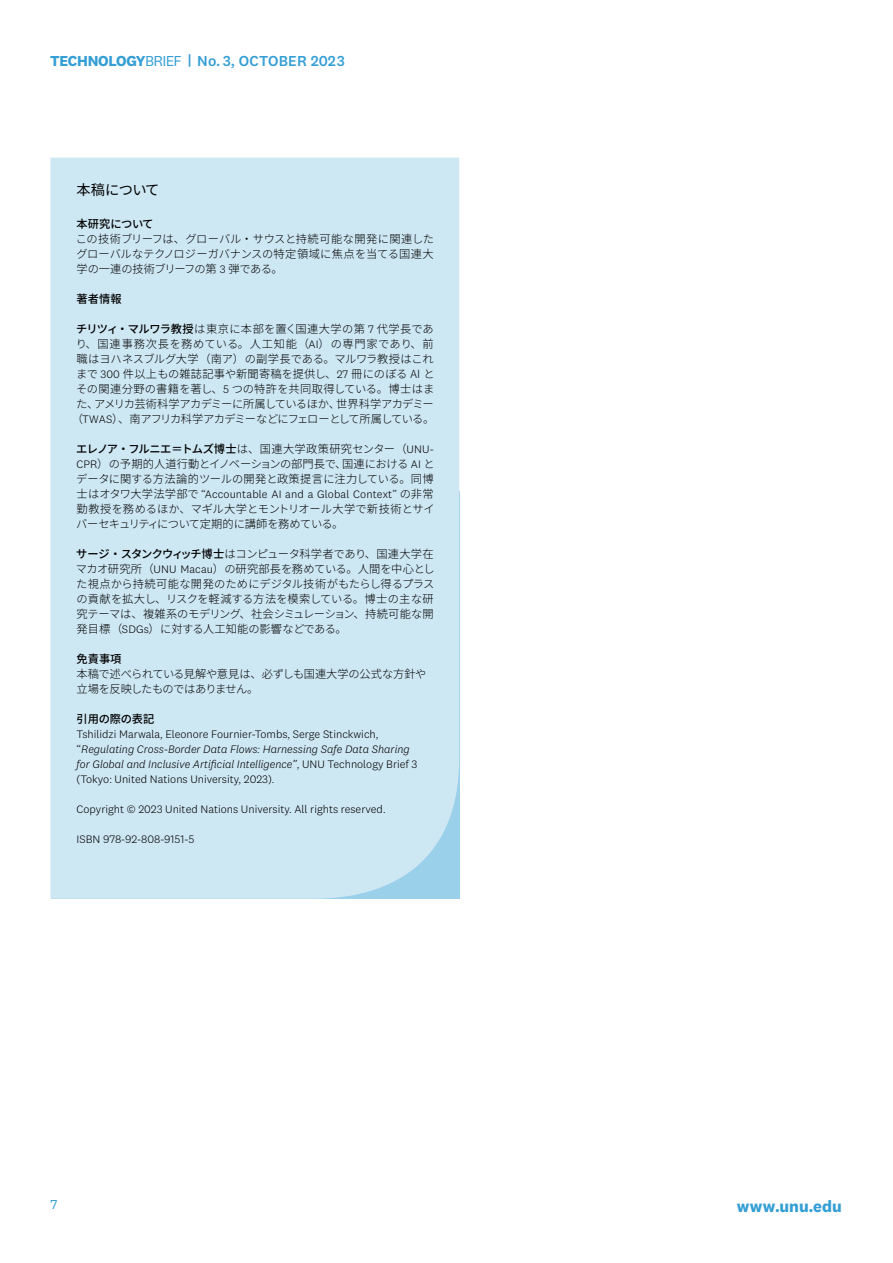
<style>
.page{position:relative;width:893px;height:1263px;background:#fff}
.page>*{position:absolute;margin:0;border:0;box-sizing:border-box;transform-origin:0 0}
.t1{font:700 16.5px "National 2";letter-spacing:.005em;color:#359fd5}
.t2{font:500 15px "National 2";letter-spacing:.01em;color:#359fd5}
.t3{font:14.25px "Noto Sans JP";letter-spacing:-.04em;color:#000}
.t4{font:13.5px "National 2";color:#359fd5}
.t5{font:300 11.25px/15px "Noto Sans JP";letter-spacing:-.01em;color:#000;text-align:justify}
.t6{font:300 11.25px/15px "National 2";color:#000}
.t7{font:300 11.25px/15px "Noto Sans JP";letter-spacing:-.03em;color:#000}
.t8{font:500 11.25px "Noto Sans JP";color:#000}
.t9{font:500 11.25px "Noto Sans JP";letter-spacing:-.02em;color:#000}
.s1{font-weight:700}
.s2{font-weight:400}
.s3{font-family:"National 2"}
.s4{font-weight:500}
.s5{font-family:"Noto Sans JP"}
.s6{font-style:italic}
</style>
<div class="page">
<div style="left:50px;top:158px;width:409px;height:741px;background:#cde7f3"></div>
<h2 class="t2" style="left:50px;top:52px;width:296px"><span class="s1">TECHNOLOGY</span><span class="s2">BRIEF</span> | No. 3, OCTOBER 2023</h2>
<p class="t3" style="left:77px;top:181px;width:85px">本稿について</p>
<p class="t9" style="left:77px;top:218px;width:78px">本研究について</p>
<p class="t5" style="left:76px;top:232px;width:360px">この技術ブリーフは、グローバル・サウスと持続可能な開発に関連したグローバルなテクノロジーガバナンスの特定領域に焦点を当てる国連大学の一連の技術ブリーフの第 <span class="s3">3</span> 弾である。</p>
<p class="t8" style="left:77px;top:293px;width:47px">著者情報</p>
<p class="t5" style="left:71px;top:322px;width:365px;text-align:center"><span class="s4">チリツィ・マルワラ教授</span>は東京に本部を置く国連大学の第 <span class="s3">7</span> 代学長であり、国連事務次長を務めている。人工知能（<span class="s3">AI</span>）の専門家であり、前職はヨハネスブルグ大学（南ア）の副学長である。マルワラ教授はこれまで <span class="s3">300</span> 件以上もの雑誌記事や新聞寄稿を提供し、<span class="s3">27</span> 冊にのぼる AI とその関連分野の書籍を著し、<span class="s3">5</span> つの特許を共同取得している。博士はまた、アメリカ芸術科学アカデミーに所属しているほか、世界科学アカデミー（<span class="s3">TWAS</span>）、南アフリカ科学アカデミーなどにフェローとして所属している。</p>
<p class="t5" style="left:76px;top:442px;width:360px"><span class="s4">エレノア・フルニエ＝トムズ博士</span>は、国連大学政策研究センター（<span class="s3">UNU-CPR</span>）の予期的人道行動とイノベーションの部門長で、国連における <span class="s3">AI</span> とデータに関する方法論的ツールの開発と政策提言に注力している。同博</p>
<p class="t6" style="left:77px;top:487px;width:359px"><span class="s5">士はオタワ大学法学部で</span> “Accountable AI and a Global Context” <span class="s5">の非常</span></p>
<p class="t5" style="left:76px;top:502px;width:360px">勤教授を務めるほか、マギル大学とモントリオール大学で新技術とサイバーセキュリティについて定期的に講師を務めている。</p>
<p class="t5" style="left:76px;top:547px;width:360px"><span class="s4">サージ・スタンクウィッチ博士</span>はコンピュータ科学者であり、国連大学在マカオ研究所（<span class="s3">UNU Macau</span>）の研究部長を務めている。人間を中心とした視点から持続可能な開発のためにデジタル技術がもたらし得るプラスの貢献を拡大し、リスクを軽減する方法を模索している。博士の主な研究テーマは、複雑系のモデリング、社会シミュレーション、持続可能な開発目標（<span class="s3">SDGs</span>）に対する人工知能の影響などである。</p>
<p class="t8" style="left:77px;top:653px;width:47px">免責事項</p>
<p class="t7" style="left:77px;top:667px;width:351px">本稿で述べられている見解や意見は、必ずしも国連大学の公式な方針や立場を反映したものではありません。</p>
<p class="t8" style="left:77px;top:713px;width:79px">引用の際の表記</p>
<p class="t6" style="left:77px;top:726px;width:342px">Tshilidzi Marwala, Eleonore Fournier-Tombs, Serge Stinckwich, “<span class="s6">Regulating Cross-Border Data Flows: Harnessing Safe Data Sharing for Global and Inclusive Artificial Intelligence”</span>, UNU Technology Brief 3 (Tokyo: United Nations University, 2023).</p>
<p class="t6" style="left:77px;top:801px;width:311px">Copyright © 2023 United Nations University. All rights reserved.</p>
<p class="t6" style="left:77px;top:831px;width:119px">ISBN 978-92-808-9151-5</p>
<p class="t4" style="left:50px;top:1197px;width:9px">7</p>
<h1 class="t1" style="left:737px;top:1196px;width:107px">www.unu.edu</h1>
</div>
